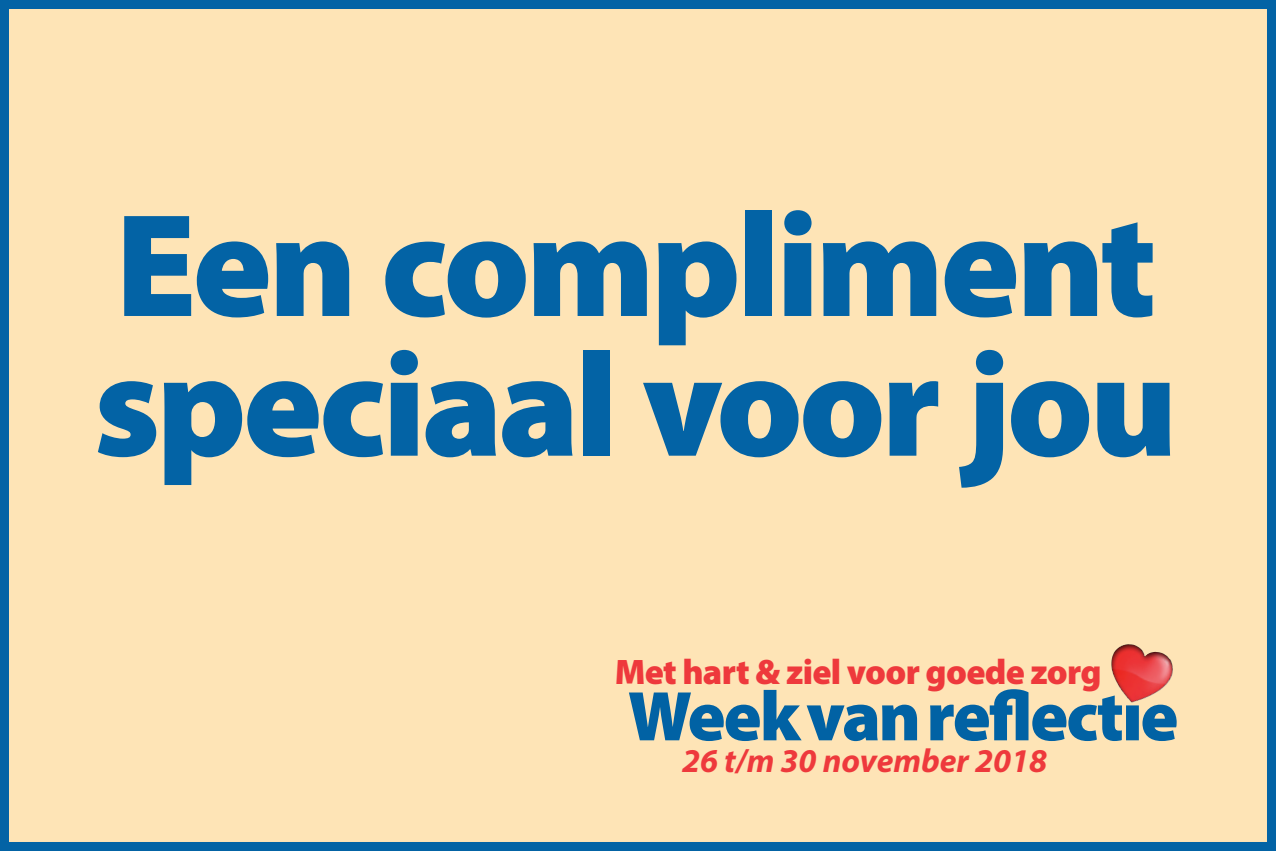
<style>
.page{position:relative;width:1276px;height:851px;background:#fff}
.page>*{position:absolute;margin:0;border:0;box-sizing:border-box;transform-origin:0 0}
.t1{font:900 147.9px/139.5px "Myriad Pro";letter-spacing:-.03em;color:#0363a5}
.t2{font:900 35.4px "Myriad Pro";letter-spacing:-.02em;color:#ee393c}
.t3{font:italic 700 33.3px "Myriad Pro";color:#ee393c}
</style>
<div class="page">
<div style="left:4px;top:4px;width:1267px;height:842px;background:#fee4b6"></div>
<div style="left:0;top:0;width:1276px;height:850px;border:9px solid #0363a5"></div>
<svg style="left:629px;top:644px;width:548px;height:97px"></svg>
<p class="t1" style="left:94px;top:198px;width:1086px">Een compliment speciaal voor jou</p>
<p class="t2" style="left:614px;top:651px;width:488px">Met hart &amp; ziel voor goede zorg</p>
<p class="t3" style="left:682px;top:742px;width:367px">26 t/m 30 november 2018</p>
</div>
